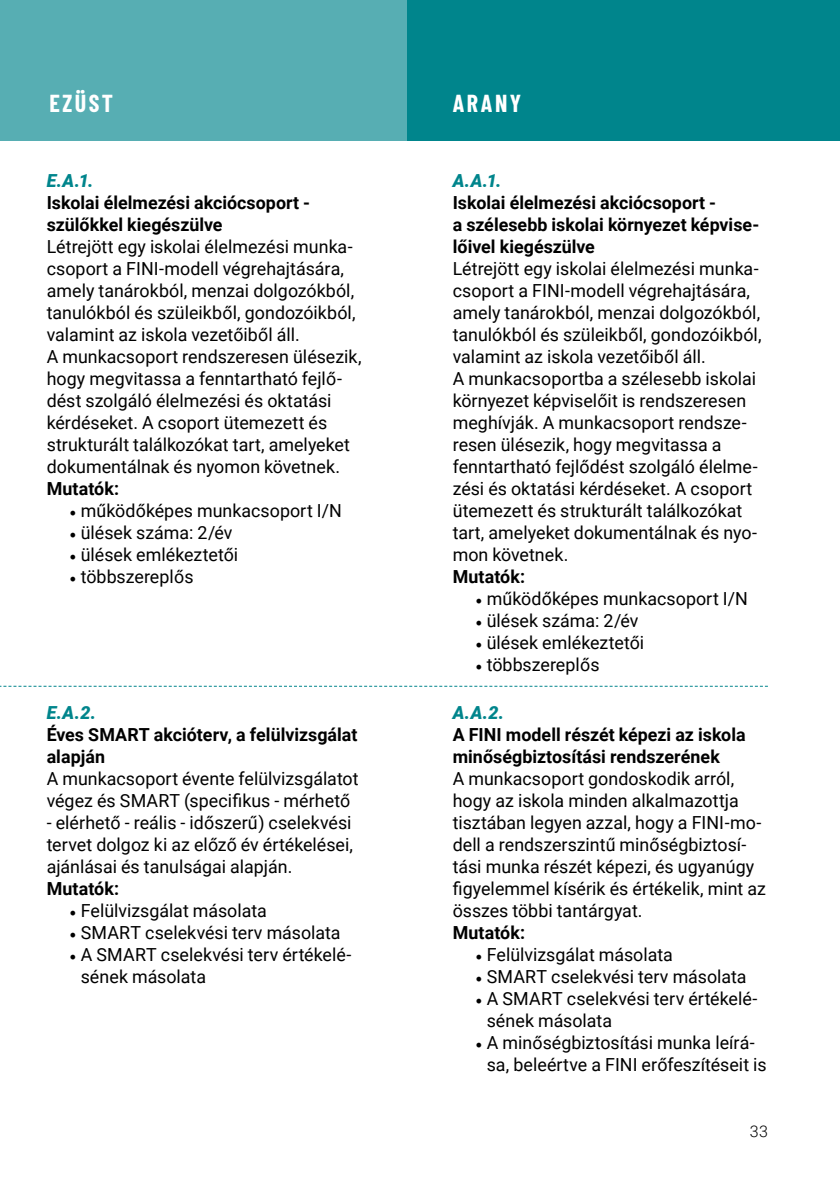
<style>
.page{position:relative;width:840px;height:1191px;background:#fff}
.page>*{position:absolute;margin:0;border:0;box-sizing:border-box;transform-origin:0 0}
.t1{font:700 24px "Barlow Condensed";letter-spacing:.105em;color:#fff}
.t2{font:18px/22px "Roboto";color:#000}
.t3{font:700 18px/22px "Roboto";color:#000}
.t4{font:italic 900 18px "Roboto";color:#00858c}
.t5{font:300 16px "Roboto";color:#000}
.s1{font-family:"Minion Pro"}
</style>
<div class="page">
<svg style="left:0;top:686px;width:767px;height:1px"></svg>
<div style="left:0;top:0;width:407px;height:140px;background:#57aeb3"></div>
<div style="left:407px;top:0;width:432px;height:140px;background:#00858c"></div>
<h1 class="t1" style="left:49px;top:86px;width:65px">EZÜST</h1>
<h1 class="t1" style="left:452px;top:86px;width:70px">ARANY</h1>
<p class="t4" style="left:47px;top:168px;width:48px">E.A.1.</p>
<p class="t3" style="left:47px;top:191px;width:265px">Iskolai élelmezési akciócsoport - szülőkkel kiegészülve</p>
<p class="t2" style="left:47px;top:235px;width:316px">Létrejött egy iskolai élelmezési munka&shy;csoport a FINI-modell végrehajtására, amely tanárokból, menzai dolgozókból, tanulókból és szüleikből, gondozóikból, valamint az iskola vezetőiből áll.<br>A munkacsoport rendszeresen ülésezik, hogy megvitassa a fenntartható fejlő&shy;dést szolgáló élelmezési és oktatási kérdéseket. A csoport ütemezett és strukturált találkozókat tart, amelyeket dokumentálnak és nyomon követnek.</p>
<p class="t3" style="left:47px;top:477px;width:74px">Mutatók:</p>
<p class="t2" style="left:69px;top:499px;width:274px"><span class="s1">•</span> működőképes munkacsoport I/N</p>
<p class="t2" style="left:69px;top:521px;width:164px"><span class="s1">•</span> ülések száma: 2/év</p>
<p class="t2" style="left:69px;top:543px;width:170px"><span class="s1">•</span> ülések emlékeztetői</p>
<p class="t2" style="left:69px;top:565px;width:125px"><span class="s1">•</span> többszereplős</p>
<p class="t4" style="left:47px;top:700px;width:51px">E.A.2.</p>
<p class="t3" style="left:47px;top:723px;width:312px">Éves SMART akcióterv, a felülvizsgálat alapján</p>
<p class="t2" style="left:47px;top:767px;width:313px">A munkacsoport évente felülvizsgálatot végez és SMART (specifikus - mérhető</p>
<p class="t2" style="left:47px;top:811px;width:308px;text-align:justify">- elérhető - reális - időszerű) cselekvési tervet dolgoz ki az előző év értékelései, ajánlásai és tanulságai alapján.</p>
<p class="t3" style="left:47px;top:877px;width:74px">Mutatók:</p>
<p class="t2" style="left:69px;top:899px;width:199px"><span class="s1">•</span> Felülvizsgálat másolata</p>
<p class="t2" style="left:69px;top:921px;width:272px"><span class="s1">•</span> SMART cselekvési terv másolata</p>
<p class="t2" style="left:81px;top:943px;width:272px;text-indent:-11px"><span class="s1">•</span> A SMART cselekvési terv értékelé&shy;sének másolata</p>
<p class="t4" style="left:452px;top:168px;width:50px">A.A.1.</p>
<p class="t3" style="left:452px;top:191px;width:308px">Iskolai élelmezési akciócsoport -<br>a szélesebb iskolai környezet képvise&shy;lőivel kiegészülve</p>
<p class="t2" style="left:452px;top:257px;width:310px">Létrejött egy iskolai élelmezési munka&shy;csoport a FINI-modell végrehajtására, amely tanárokból, menzai dolgozókból, tanulókból és szüleikből, gondozóikból, valamint az iskola vezetőiből áll.<br>A munkacsoportba a szélesebb iskolai környezet képviselőit is rendszeresen meghívják. A munkacsoport rendsze&shy;resen ülésezik, hogy megvitassa a fenntartható fejlődést szolgáló élelme&shy;zési és oktatási kérdéseket. A csoport ütemezett és strukturált találkozókat tart, amelyeket dokumentálnak és nyo&shy;mon követnek.</p>
<p class="t3" style="left:452px;top:565px;width:74px">Mutatók:</p>
<p class="t2" style="left:475px;top:587px;width:274px"><span class="s1">•</span> működőképes munkacsoport I/N</p>
<p class="t2" style="left:475px;top:609px;width:164px"><span class="s1">•</span> ülések száma: 2/év</p>
<p class="t2" style="left:475px;top:631px;width:170px"><span class="s1">•</span> ülések emlékeztetői</p>
<p class="t2" style="left:475px;top:653px;width:125px"><span class="s1">•</span> többszereplős</p>
<p class="t4" style="left:452px;top:700px;width:53px">A.A.2.</p>
<p class="t3" style="left:452px;top:723px;width:294px">A FINI modell részét képezi az iskola minőségbiztosítási rendszerének</p>
<p class="t2" style="left:452px;top:767px;width:314px">A munkacsoport gondoskodik arról, hogy az iskola minden alkalmazottja tisztában legyen azzal, hogy a FINI-mo&shy;dell a rendszerszintű minőségbiztosí&shy;tási munka részét képezi, és ugyanúgy figyelemmel kísérik és értékelik, mint az összes többi tantárgyat.</p>
<p class="t3" style="left:452px;top:921px;width:74px">Mutatók:</p>
<p class="t2" style="left:475px;top:943px;width:199px"><span class="s1">•</span> Felülvizsgálat másolata</p>
<p class="t2" style="left:475px;top:965px;width:272px"><span class="s1">•</span> SMART cselekvési terv másolata</p>
<p class="t2" style="left:486px;top:987px;width:272px;text-indent:-11px"><span class="s1">•</span> A SMART cselekvési terv értékelé&shy;sének másolata</p>
<p class="t2" style="left:486px;top:1031px;width:281px;text-indent:-11px"><span class="s1">•</span> A minőségbiztosítási munka leírá&shy;sa, beleértve a FINI erőfeszítéseit is</p>
<p class="t5" style="left:749px;top:1120px;width:20px">33</p>
</div>
